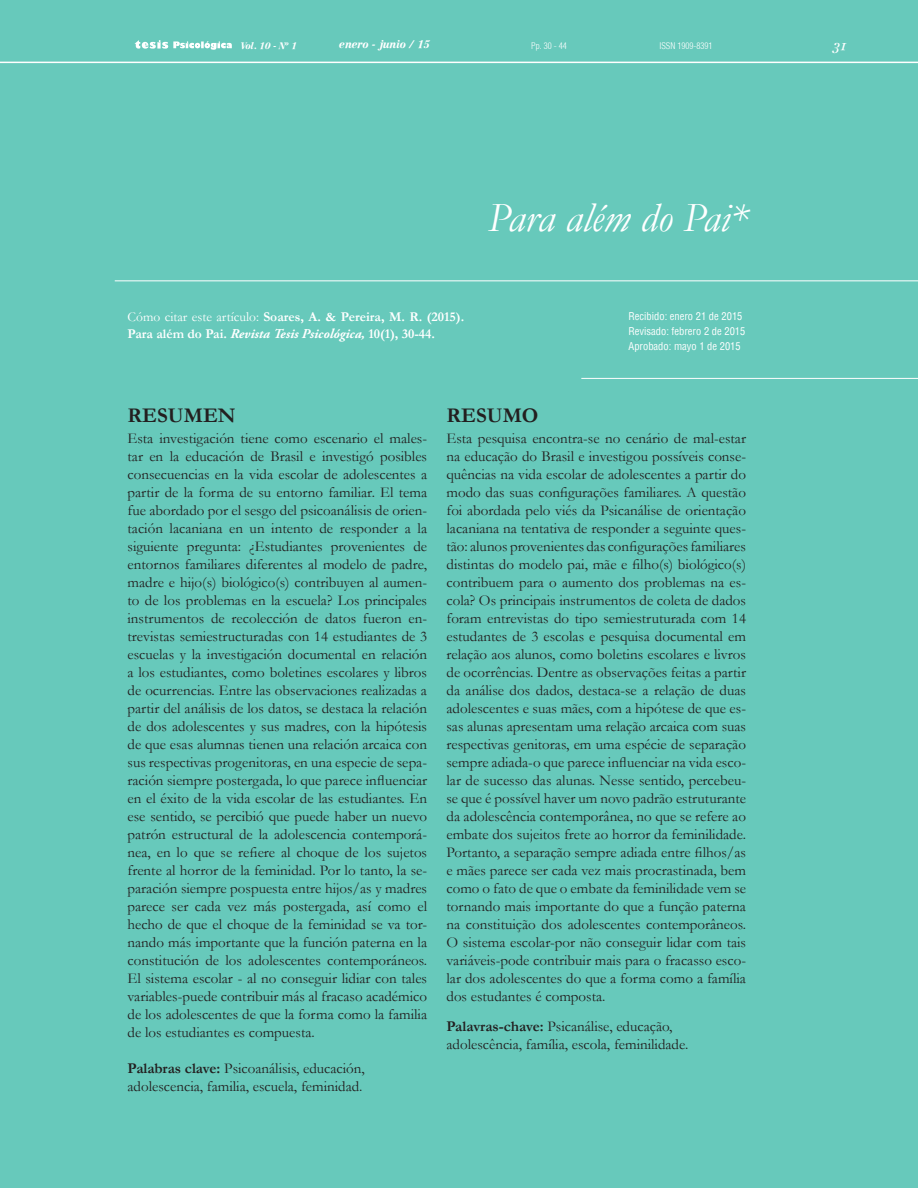
<style>
.page{position:relative;width:918px;height:1188px;background:#67c9bb}
.page>*{position:absolute;margin:0;border:0;box-sizing:border-box;transform-origin:0 0}
.TITULO_ARTICULO{font:italic 42px "Garamond";color:#fff}
.RESUMEN{font:700 21px "Garamond";color:#231f20}
.RESUMEN-2{font:15px/18px "Garamond";color:#231f20;text-align:justify}
.PIE_de_pagina{font:700 13.5px/16.5px "Garamond";color:#fff}
.t1{font:13.5px "Century Reprise OSSSK Italic";color:#fff}
.t2{font:condensed 10.5px "Helvetica";color:#fff}
.t3{font:10.5px "Century Reprise Black SSK Italic";color:#fff}
.TITULO{font:300 condensed 9px "Helvetica";color:#fff}
.t4{font:9px "Century Reprise Black SSK Italic";color:#fff}
.s1{font-weight:400}
.s2{font-family:"Adobe Garamond Pro";font-style:italic}
.s3{font-weight:700}
</style>
<div class="page">
<hr style="left:0;top:62px;width:918px;height:1px;background:#fff">
<svg style="left:134px;top:40px;width:98px;height:10px"></svg>
<hr style="left:115px;top:280px;width:803px;height:1px;background:#fff">
<hr style="left:581px;top:378px;width:337px;height:1px;background:#fff">
<p class="t4" style="left:241px;top:40px;width:57px">Vol. 10 - Nº 1</p>
<p class="t3" style="left:339px;top:38px;width:93px">enero - junio / 15</p>
<p class="TITULO" style="left:659px;top:40px;width:54px">ISSN 1909-8391</p>
<p class="t1" style="left:832px;top:37px;width:17px">31</p>
<p class="TITULO" style="left:531px;top:40px;width:37px">Pp. 30 - 44</p>
<p class="TITULO_ARTICULO" style="left:488px;top:192px;width:262px">Para além do Pai*</p>
<p class="PIE_de_pagina" style="left:128px;top:309px;width:338px"><span class="s1">Cómo citar este artículo:</span> Soares, A. &amp; Pereira, M. R. (2015).<br>Para além do Pai. <span class="s2">Revista Tesis Psicológica,</span> 10(1), 30-44.</p>
<p class="t2" style="left:629px;top:310px;width:116px">Recibido: enero 21 de 2015</p>
<p class="t2" style="left:629px;top:325px;width:118px">Revisado: febrero 2 de 2015</p>
<p class="t2" style="left:629px;top:340px;width:114px">Aprobado: mayo 1 de 2015</p>
<p class="RESUMEN" style="left:128px;top:403px;width:110px">RESUMEN</p>
<p class="RESUMEN-2" style="left:128px;top:429px;width:301px">Esta investigación tiene como escenario el males&shy;tar en la educación de Brasil e investigó posibles consecuencias en la vida escolar de adolescentes a partir de la forma de su entorno familiar. El tema fue abordado por el sesgo del psicoanálisis de orien&shy;tación lacaniana en un intento de responder a la siguiente pregunta: ¿Estudiantes provenientes de entornos familiares diferentes al modelo de padre, madre e hijo(s) biológico(s) contribuyen al aumen&shy;to de los problemas en la escuela? Los principales instrumentos de recolección de datos fueron en&shy;trevistas semiestructuradas con 14 estudiantes de 3 escuelas y la investigación documental en relación a los estudiantes, como boletines escolares y libros de ocurrencias. Entre las observaciones realizadas a partir del análisis de los datos, se destaca la relación de dos adolescentes y sus madres, con la hipótesis de que esas alumnas tienen una relación arcaica con sus respectivas progenitoras, en una especie de sepa&shy;ración siempre postergada, lo que parece influenciar en el éxito de la vida escolar de las estudiantes. En ese sentido, se percibió que puede haber un nuevo patrón estructural de la adolescencia contemporá&shy;nea, en lo que se refiere al choque de los sujetos frente al horror de la feminidad. Por lo tanto, la se&shy;paración siempre pospuesta entre hijos/as y madres parece ser cada vez más postergada, así como el hecho de que el choque de la feminidad se va tor&shy;nando más importante que la función paterna en la constitución de los adolescentes contemporáneos.<br>El sistema escolar - al no conseguir lidiar con tales variables-puede contribuir más al fracaso académico de los adolescentes de que la forma como la familia de los estudiantes es compuesta.</p>
<p class="RESUMEN-2" style="left:128px;top:1059px;width:239px"><span class="s3">Palabras clave:</span> Psicoanálisis, educación, adolescencia, familia, escuela, feminidad.</p>
<p class="RESUMEN" style="left:447px;top:403px;width:94px">RESUMO</p>
<p class="RESUMEN-2" style="left:447px;top:429px;width:301px">Esta pesquisa encontra-se no cenário de mal-estar na educação do Brasil e investigou possíveis conse&shy;quências na vida escolar de adolescentes a partir do modo das suas configurações familiares. A questão foi abordada pelo viés da Psicanálise de orientação lacaniana na tentativa de responder a seguinte ques&shy;tão: alunos provenientes das configurações familiares distintas do modelo pai, mãe e filho(s) biológico(s) contribuem para o aumento dos problemas na es&shy;cola? Os principais instrumentos de coleta de dados foram entrevistas do tipo semiestruturada com 14 estudantes de 3 escolas e pesquisa documental em relação aos alunos, como boletins escolares e livros de ocorrências. Dentre as observações feitas a partir da análise dos dados, destaca-se a relação de duas adolescentes e suas mães, com a hipótese de que es&shy;sas alunas apresentam uma relação arcaica com suas respectivas genitoras, em uma espécie de separação sempre adiada-o que parece influenciar na vida esco&shy;lar de sucesso das alunas. Nesse sentido, percebeu&shy;se que é possível haver um novo padrão estruturante da adolescência contemporânea, no que se refere ao embate dos sujeitos frete ao horror da feminilidade.<br>Portanto, a separação sempre adiada entre filhos/as e mães parece ser cada vez mais procrastinada, bem como o fato de que o embate da feminilidade vem se tornando mais importante do que a função paterna na constituição dos adolescentes contemporâneos.<br>O sistema escolar-por não conseguir lidar com tais variáveis-pode contribuir mais para o fracasso esco&shy;lar dos adolescentes do que a forma como a família dos estudantes é composta.</p>
<p class="RESUMEN-2" style="left:447px;top:1017px;width:243px"><span class="s3">Palavras-chave:</span> Psicanálise, educação, adolescência, família, escola, feminilidade.</p>
</div>
